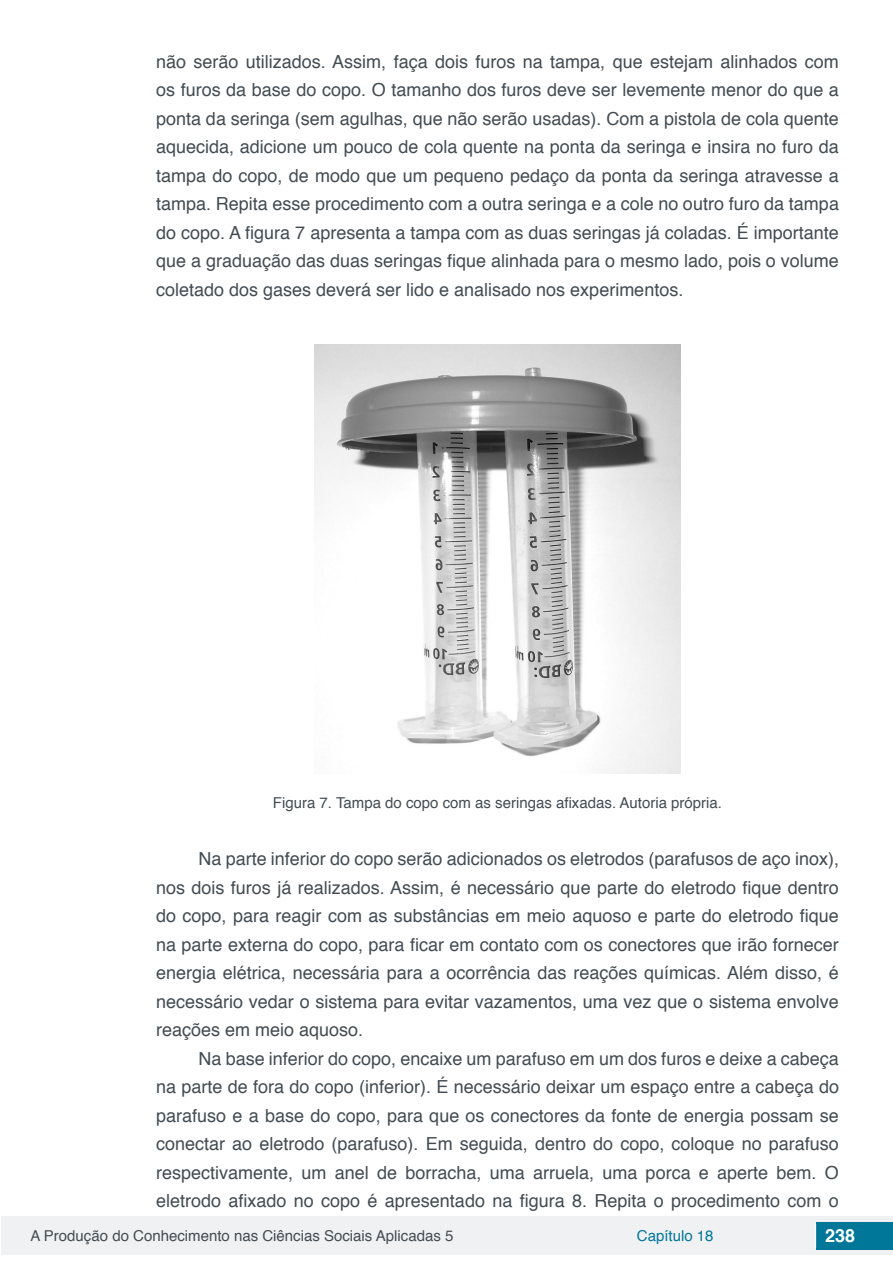
<style>
.page{position:relative;width:893px;height:1263px;background:#fff}
.page>*{position:absolute;margin:0;border:0;box-sizing:border-box;transform-origin:0 0}
.txt{font:18px/28.5px "Helvetica";color:#434c52;text-align:justify}
.t1{font:700 18px "Helvetica";color:#fff}
.info_tab_gra_imag{font:15px "Helvetica";color:#434c52}
.t2{font:15px "Helvetica";color:#007699}
</style>
<div class="page">
<div style="left:1px;top:1216px;width:891px;height:38px;background:#f0f1f2"></div>
<div style="left:816px;top:1222px;width:77px;height:27px;background:#007699"></div>
<svg style="left:815px;top:1224px;width:1px;height:24px"></svg>
<img style="left:315px;top:344px;width:365px;height:429px">
<p class="txt" style="left:156px;top:47px;width:684px">não serão utilizados. Assim, faça dois furos na tampa, que estejam alinhados com os furos da base do copo. O tamanho dos furos deve ser levemente menor do que a ponta da seringa (sem agulhas, que não serão usadas). Com a pistola de cola quente aquecida, adicione um pouco de cola quente na ponta da seringa e insira no furo da tampa do copo, de modo que um pequeno pedaço da ponta da seringa atravesse a tampa. Repita esse procedimento com a outra seringa e a cole no outro furo da tampa do copo. A figura 7 apresenta a tampa com as duas seringas já coladas. É importante que a graduação das duas seringas fique alinhada para o mesmo lado, pois o volume coletado dos gases deverá ser lido e analisado nos experimentos.</p>
<p class="info_tab_gra_imag" style="left:273px;top:791px;width:451px">Figura 7. Tampa do copo com as seringas afixadas. Autoria própria.</p>
<p class="txt" style="left:156px;top:845px;width:684px;text-indent:43px">Na parte inferior do copo serão adicionados os eletrodos (parafusos de aço inox), nos dois furos já realizados. Assim, é necessário que parte do eletrodo fique dentro do copo, para reagir com as substâncias em meio aquoso e parte do eletrodo fique na parte externa do copo, para ficar em contato com os conectores que irão fornecer energia elétrica, necessária para a ocorrência das reações químicas. Além disso, é necessário vedar o sistema para evitar vazamentos, uma vez que o sistema envolve reações em meio aquoso.</p>
<p class="txt" style="left:156px;top:1044px;width:684px;text-indent:43px">Na base inferior do copo, encaixe um parafuso em um dos furos e deixe a cabeça na parte de fora do copo (inferior). É necessário deixar um espaço entre a cabeça do parafuso e a base do copo, para que os conectores da fonte de energia possam se conectar ao eletrodo (parafuso). Em seguida, dentro do copo, coloque no parafuso respectivamente, um anel de borracha, uma arruela, uma porca e aperte bem. O eletrodo afixado no copo é apresentado na figura 8. Repita o procedimento com o</p>
<p class="info_tab_gra_imag" style="left:31px;top:1224px;width:424px">A Produção do Conhecimento nas Ciências Sociais Aplicadas 5</p>
<p class="t2" style="left:637px;top:1224px;width:78px">Capítulo 18</p>
<p class="t1" style="left:825px;top:1221px;width:32px">238</p>
</div>
